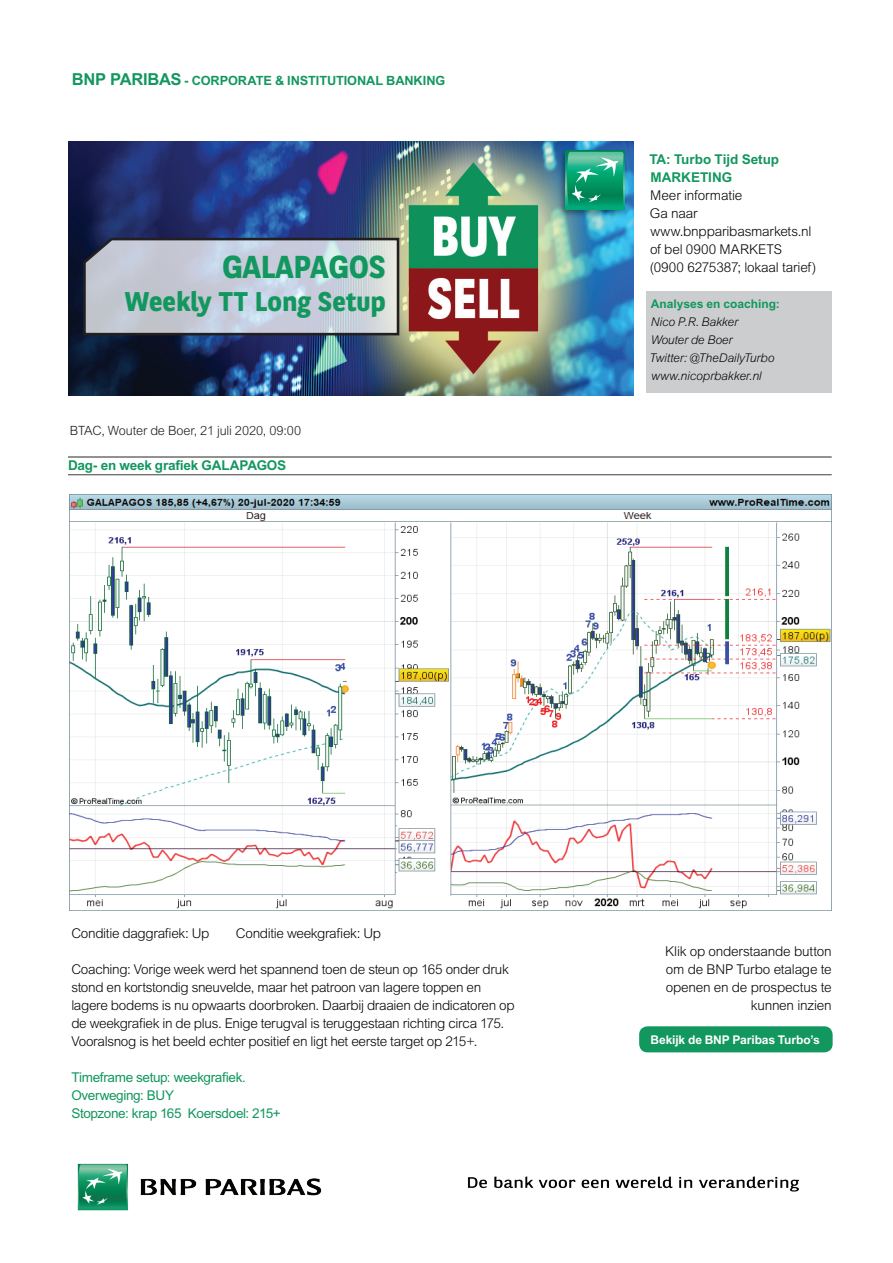
<style>
.page{position:relative;width:893px;height:1263px;background:#fff}
.page>*{position:absolute;margin:0;border:0;box-sizing:border-box;transform-origin:0 0}
.t1{font:700 31.65px "BNPP Sans";color:#12975e}
.t2{font:700 27px "BNPP Sans";color:#12975e}
.t3{font:300 13.5px/18px "Arial MT Std";letter-spacing:-.02em;color:#040503}
.t4{font:13.5px/18px "Arial MT Std";letter-spacing:-.025em;color:#12975e}
.t5{font:700 13.5px/18px "Arial MT Std";letter-spacing:-.01em;color:#12975e}
.t6{font:700 12.75px "Arial MT Std";letter-spacing:-.005em;color:#12975e}
.t7{font:300 12.75px "Arial MT Std";letter-spacing:-.01em;color:#231f20}
.t8{font:italic 300 12px/18px "Arial MT Std";letter-spacing:-.01em;color:#040503}
.t9{font:700 12px "Arial MT Std";letter-spacing:-.01em;color:#fff}
.t10{font:700 12px "Arial MT Std";color:#12975e}
.s1{font-size:16.5px}
</style>
<div class="page">
<img style="left:68px;top:141px;width:566px;height:254px">
<img style="left:555px;top:146px;width:75px;height:75px">
<div style="left:566px;top:151px;width:59px;height:59px;background:#00ab79"></div>
<svg style="left:567px;top:152px;width:57px;height:53px"></svg>
<svg style="left:81px;top:236px;width:320px;height:101px;background:#b4bac7"></svg>
<img style="left:468px;top:1176px;width:331px;height:16px">
<img style="left:77px;top:1163px;width:245px;height:48px">
<div style="left:647px;top:291px;width:185px;height:102px;background:#cccdcf"></div>
<hr style="left:68px;top:456px;width:764px;height:2px;background:#3e3e3f">
<hr style="left:68px;top:474px;width:764px;height:1px;background:#3e3e3f">
<img style="left:70px;top:494px;width:762px;height:416px">
<div style="left:639px;top:1026px;width:194px;height:26px;background:#12975e;border-radius:9px"></div>
<p class="t6" style="left:72px;top:73px;width:375px"><span class="s1">BNP PARIBAS</span> - CORPORATE &amp; INSTITUTIONAL BANKING</p>
<h1 class="t1" style="left:222px;top:246px;width:165px">GALAPAGOS</h1>
<h2 class="t2" style="left:125px;top:283px;width:263px">Weekly TT Long Setup</h2>
<p class="t7" style="left:70px;top:423px;width:233px">BTAC, Wouter de Boer, 21 juli 2020, 09:00</p>
<p class="t5" style="left:68px;top:456px;width:220px">Dag- en week grafiek GALAPAGOS</p>
<p class="t5" style="left:649px;top:150px;width:131px">TA: Turbo Tijd Setup<br>MARKETING</p>
<p class="t3" style="left:650px;top:186px;width:168px">Meer informatie<br>Ga naar www.bnpparibasmarkets.nl of bel 0900 MARKETS (0900 6275387; lokaal tarief)</p>
<p class="t10" style="left:651px;top:297px;width:131px">Analyses en coaching:</p>
<p class="t8" style="left:650px;top:313px;width:126px">Nico P.R. Bakker<br>Wouter de Boer<br>Twitter: @TheDailyTurbo www.nicoprbakker.nl</p>
<p class="t3" style="left:71px;top:925px;width:140px">Conditie daggrafiek: Up</p>
<p class="t3" style="left:236px;top:925px;width:147px">Conditie weekgrafiek: Up</p>
<p class="t3" style="left:71px;top:960px;width:445px">Coaching: Vorige week werd het spannend toen de steun op 165 onder druk stond en kortstondig sneuvelde, maar het patroon van lagere toppen en lagere bodems is nu opwaarts doorbroken. Daarbij draaien de indicatoren op de weekgrafiek in de plus. Enige terugval is teruggestaan richting circa 175.<br>Vooralsnog is het beeld echter positief en ligt het eerste target op 215+.</p>
<p class="t4" style="left:71px;top:1068px;width:211px">Timeframe setup: weekgrafiek.<br>Overweging: BUY<br>Stopzone: krap 165 Koersdoel: 215+</p>
<p class="t3" style="left:665px;top:942px;width:168px;text-align:right">Klik op onderstaande button om de BNP Turbo etalage te openen en de prospectus te kunnen inzien</p>
<p class="t9" style="left:651px;top:1032px;width:171px">Bekijk de BNP Paribas Turbo’s</p>
</div>
